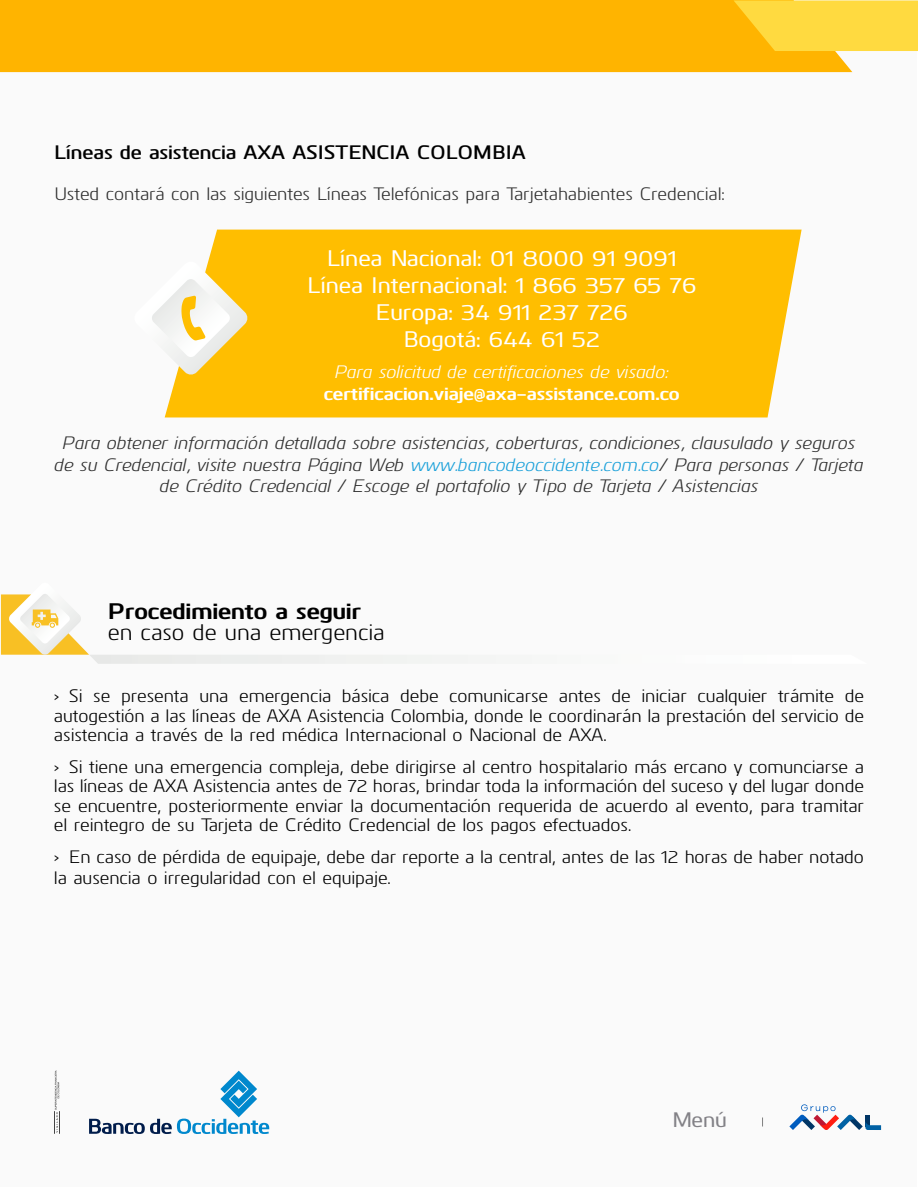
<style>
.page{position:relative;width:918px;height:1188px;background:#fff}
.page>*{position:absolute;margin:0;border:0;box-sizing:border-box;transform-origin:0 0}
.t1{font:500 22.5px/27px "Kuro";color:#fff;text-align:center}
.t2{font:22.5px "Kuro";color:#000}
.t3{font:700 22.5px "Kuro";color:#000}
.t4{font:500 21px "Kuro";color:#828186}
.t5{font:600 19.5px "Kuro";color:#000}
.t6{font:18px/19.5px "Kuro";color:#000;text-align:justify}
.t7{font:italic 18px/21.6px "Kuro";color:#2f2f2f;text-align:center}
.t8{font:18px "Kuro";color:#2f2f2f}
.t9{font:700 18px "Kuro";color:#fff}
.t10{font:italic 18px "Kuro";color:#fff}
.s1{color:#1ea2da}
</style>
<div class="page">
<div style="left:1px;top:1px;width:916px;height:1186px;background:#fafafa"></div>
<svg style="left:89px;top:1071px;width:180px;height:63px"></svg>
<svg style="left:54px;top:1070px;width:6px;height:64px"></svg>
<svg style="left:789px;top:1104px;width:92px;height:26px"></svg>
<div style="left:0;top:0;width:852px;height:72px;background:#ffb400"></div>
<svg style="left:734px;top:0;width:184px;height:51px;background:#fed539"></svg>
<div style="left:165px;top:230px;width:637px;height:187px;background:#ffbe00"></div>
<svg style="left:152px;top:262px;width:96px;height:113px"></svg>
<svg style="left:1px;top:594px;width:324px;height:70px"></svg>
<p class="t5" style="left:54px;top:138px;width:473px">Líneas de asistencia AXA ASISTENCIA COLOMBIA</p>
<p class="t8" style="left:54px;top:181px;width:672px">Usted contará con las siguientes Líneas Telefónicas para Tarjetahabientes Credencial:</p>
<p class="t1" style="left:307px;top:243px;width:390px">Línea Nacional: 01 8000 91 9091<br>Línea Internacional: 1 866 357 65 76<br>Europa: 34 911 237 726<br>Bogotá: 644 61 52</p>
<p class="t10" style="left:335px;top:359px;width:336px">Para solicitud de certificaciones de visado:</p>
<p class="t9" style="left:324px;top:380px;width:358px">certificacion.viaje@axa-assistance.com.co</p>
<p class="t7" style="left:55px;top:431px;width:810px">Para obtener información detallada sobre asistencias, coberturas, condiciones, clausulado y seguros de su Credencial, visite nuestra Página Web <span class="s1">www.bancodeoccidente.com.co</span>/ Para personas / Tarjeta de Crédito Credencial / Escoge el portafolio y Tipo de Tarjeta / Asistencias</p>
<p class="t3" style="left:108px;top:594px;width:255px">Procedimiento a seguir</p>
<p class="t2" style="left:108px;top:616px;width:278px">en caso de una emergencia</p>
<p class="t6" style="left:54px;top:685px;width:811px">› Si se presenta una emergencia básica debe comunicarse antes de iniciar cualquier trámite de autogestión a las líneas de AXA Asistencia Colombia, donde le coordinarán la prestación del servicio de asistencia a través de la red médica Internacional o Nacional de AXA.</p>
<p class="t6" style="left:54px;top:756px;width:812px">› Si tiene una emergencia compleja, debe dirigirse al centro hospitalario más ercano y comunciarse a las líneas de AXA Asistencia antes de 72 horas, brindar toda la información del suceso y del lugar donde se encuentre, posteriormente enviar la documentación requerida de acuerdo al evento, para tramitar el reintegro de su Tarjeta de Crédito Credencial de los pagos efectuados.</p>
<p class="t6" style="left:54px;top:844px;width:811px;line-height:21.6px">› En caso de pérdida de equipaje, debe dar reporte a la central, antes de las 12 horas de haber notado la ausencia o irregularidad con el equipaje.</p>
<p class="t4" style="left:672px;top:1105px;width:56px">Menú</p>
</div>
